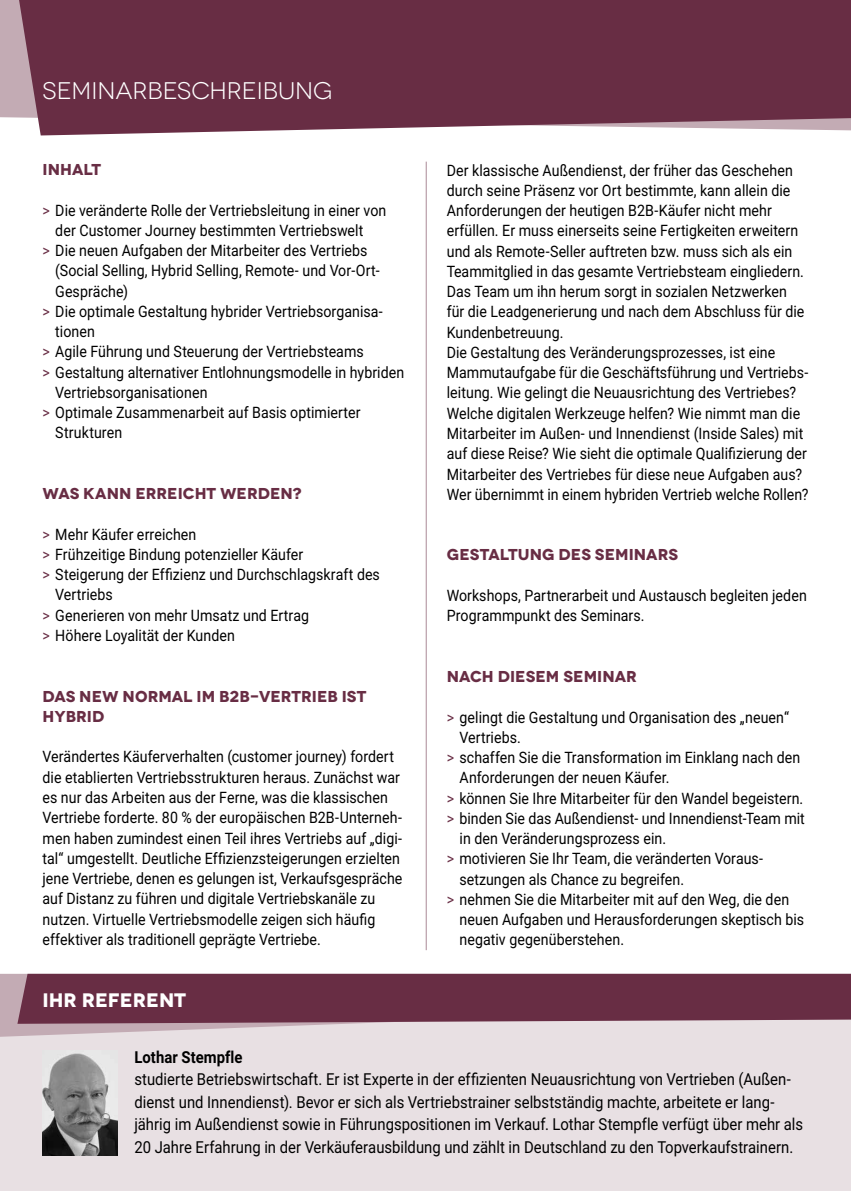
<style>
.page{position:relative;width:851px;height:1191px;background:#fff}
.page>*{position:absolute;margin:0;border:0;box-sizing:border-box;transform-origin:0 0}
.t1{font:24px "Novecentowide";color:#fff}
.t2{font:700 19.5px "Novecentowide";color:#fff}
.t3{font:16.5px/22.5px "Roboto";color:#000;scale:.9 1}
.t4{font:700 16.5px "Roboto";color:#000;scale:.9 1}
.t5{font:15.75px/20.2px "Roboto";letter-spacing:.005em;color:#000;scale:.9 1}
.t6{font:700 15.75px/20.2px "Novecentowide";color:#682d44}
.s1{color:#682d44}
</style>
<div class="page">
<div style="left:0;top:1019px;width:850px;height:172px;background:#e8e0e3"></div>
<div style="left:0;top:0;width:19px;height:118px;background:#c3abb4"></div>
<svg style="left:19px;top:0;width:831px;height:135px;fill:#682d44"></svg>
<svg style="left:0;top:973px;width:362px;height:63px;fill:#c3abb4"></svg>
<div style="left:17px;top:973px;width:833px;height:50px;background:#682d44"></div>
<img style="left:43px;top:1053px;width:74px;height:102px">
<hr style="left:425px;top:162px;width:2px;height:788px;background:#b496a2">
<h1 class="t1" style="left:43px;top:77px;width:291px">SEMINARBESCHREIBUNG</h1>
<p class="t6" style="left:43px;top:159px;width:60px">INHALT</p>
<p class="t5" style="left:43px;top:199px;width:383px"><span class="s1">&gt;</span> Die veränderte Rolle der Vertriebsleitung in einer von</p>
<p class="t5" style="left:55px;top:219px;width:344px">der Customer Journey bestimmten Vertriebswelt</p>
<p class="t5" style="left:43px;top:240px;width:362px"><span class="s1">&gt;</span> Die neuen Aufgaben der Mitarbeiter des Vertriebs</p>
<p class="t5" style="left:55px;top:260px;width:362px">(Social Selling, Hybrid Selling, Remote- und Vor-Ort-</p>
<p class="t5" style="left:55px;top:280px;width:82px">Gespräche)</p>
<p class="t5" style="left:43px;top:300px;width:379px"><span class="s1">&gt;</span> Die optimale Gestaltung hybrider Vertriebsorganisa-</p>
<p class="t5" style="left:55px;top:321px;width:45px">tionen</p>
<p class="t5" style="left:43px;top:341px;width:358px"><span class="s1">&gt;</span> Agile Führung und Steuerung der Vertriebsteams</p>
<p class="t5" style="left:43px;top:361px;width:403px"><span class="s1">&gt;</span> Gestaltung alternativer Entlohnungsmodelle in hybriden</p>
<p class="t5" style="left:55px;top:381px;width:171px">Vertriebsorganisationen</p>
<p class="t5" style="left:43px;top:402px;width:354px"><span class="s1">&gt;</span> Optimale Zusammenarbeit auf Basis optimierter</p>
<p class="t5" style="left:55px;top:422px;width:76px">Strukturen</p>
<p class="t6" style="left:43px;top:483px;width:261px">WAS KANN ERREICHT WERDEN?</p>
<p class="t5" style="left:43px;top:523px;width:172px"><span class="s1">&gt;</span> Mehr Käufer erreichen</p>
<p class="t5" style="left:43px;top:543px;width:291px"><span class="s1">&gt;</span> Frühzeitige Bindung potenzieller Käufer</p>
<p class="t5" style="left:43px;top:564px;width:376px"><span class="s1">&gt;</span> Steigerung der Effizienz und Durchschlagskraft des</p>
<p class="t5" style="left:55px;top:584px;width:65px">Vertriebs</p>
<p class="t5" style="left:43px;top:604px;width:298px"><span class="s1">&gt;</span> Generieren von mehr Umsatz und Ertrag</p>
<p class="t5" style="left:43px;top:624px;width:215px"><span class="s1">&gt;</span> Höhere Loyalität der Kunden</p>
<p class="t6" style="left:43px;top:686px;width:325px">DAS NEW NORMAL IM B2B-VERTRIEB IST<br>HYBRID</p>
<p class="t5" style="left:43px;top:746px;width:401px">Verändertes Käuferverhalten (customer journey) fordert die etablierten Vertriebsstrukturen heraus. Zunächst war es nur das Arbeiten aus der Ferne, was die klassischen Vertriebe forderte. 80 % der europäischen B2B-Unterneh&shy;men haben zumindest einen Teil ihres Vertriebs auf „digi&shy;tal“ umgestellt. Deutliche Effizienzsteigerungen erzielten jene Vertriebe, denen es gelungen ist, Verkaufsgespräche auf Distanz zu führen und digitale Vertriebskanäle zu nutzen. Virtuelle Vertriebsmodelle zeigen sich häufig effektiver als traditionell geprägte Vertriebe.</p>
<p class="t2" style="left:43px;top:988px;width:145px">IHR REFERENT</p>
<p class="t5" style="left:446px;top:159px;width:403px">Der klassische Außendienst, der früher das Geschehen durch seine Präsenz vor Ort bestimmte, kann allein die Anforderungen der heutigen B2B-Käufer nicht mehr erfüllen. Er muss einerseits seine Fertigkeiten erweitern und als Remote-Seller auftreten bzw. muss sich als ein Teammitglied in das gesamte Vertriebsteam eingliedern.<br>Das Team um ihn herum sorgt in sozialen Netzwerken für die Leadgenerierung und nach dem Abschluss für die Kundenbetreuung.<br>Die Gestaltung des Veränderungsprozesses, ist eine Mammutaufgabe für die Geschäftsführung und Vertriebs&shy;leitung. Wie gelingt die Neuausrichtung des Vertriebes?<br>Welche digitalen Werkzeuge helfen? Wie nimmt man die Mitarbeiter im Außen- und Innendienst (Inside Sales) mit auf diese Reise? Wie sieht die optimale Qualifizierung der Mitarbeiter des Vertriebes für diese neue Aufgaben aus?<br>Wer übernimmt in einem hybriden Vertrieb welche Rollen?</p>
<p class="t6" style="left:446px;top:545px;width:233px">GESTALTUNG DES SEMINARS</p>
<p class="t5" style="left:446px;top:584px;width:401px">Workshops, Partnerarbeit und Austausch begleiten jeden<br>Programmpunkt des Seminars.</p>
<p class="t6" style="left:446px;top:666px;width:191px">NACH DIESEM SEMINAR</p>
<p class="t5" style="left:446px;top:706px;width:382px"><span class="s1">&gt;</span> gelingt die Gestaltung und Organisation des „neuen“</p>
<p class="t5" style="left:459px;top:726px;width:69px">Vertriebs.</p>
<p class="t5" style="left:446px;top:746px;width:394px"><span class="s1">&gt;</span> schaffen Sie die Transformation im Einklang nach den</p>
<p class="t5" style="left:459px;top:767px;width:235px">Anforderungen der neuen Käufer.</p>
<p class="t5" style="left:446px;top:787px;width:397px"><span class="s1">&gt;</span> können Sie Ihre Mitarbeiter für den Wandel begeistern.</p>
<p class="t5" style="left:446px;top:807px;width:399px"><span class="s1">&gt;</span> binden Sie das Außendienst- und Innendienst-Team mit</p>
<p class="t5" style="left:459px;top:827px;width:231px">in den Veränderungsprozess ein.</p>
<p class="t5" style="left:446px;top:848px;width:353px"><span class="s1">&gt;</span> motivieren Sie Ihr Team, die veränderten Voraus-</p>
<p class="t5" style="left:459px;top:868px;width:251px">setzungen als Chance zu begreifen.</p>
<p class="t5" style="left:446px;top:888px;width:382px"><span class="s1">&gt;</span> nehmen Sie die Mitarbeiter mit auf den Weg, die den</p>
<p class="t5" style="left:459px;top:909px;width:384px">neuen Aufgaben und Herausforderungen skeptisch bis</p>
<p class="t5" style="left:459px;top:929px;width:184px">negativ gegenüberstehen.</p>
<p class="t4" style="left:134px;top:1045px;width:122px">Lothar Stempfle</p>
<p class="t3" style="left:134px;top:1067px;width:744px">studierte Betriebswirtschaft. Er ist Experte in der effizienten Neuausrichtung von Vertrieben (Außen&shy;dienst und Innendienst). Bevor er sich als Vertriebstrainer selbstständig machte, arbeitete er lang&shy;jährig im Außendienst sowie in Führungspositionen im Verkauf. Lothar Stempfle verfügt über mehr als 20 Jahre Erfahrung in der Verkäuferausbildung und zählt in Deutschland zu den Topverkaufstrainern.</p>
</div>
